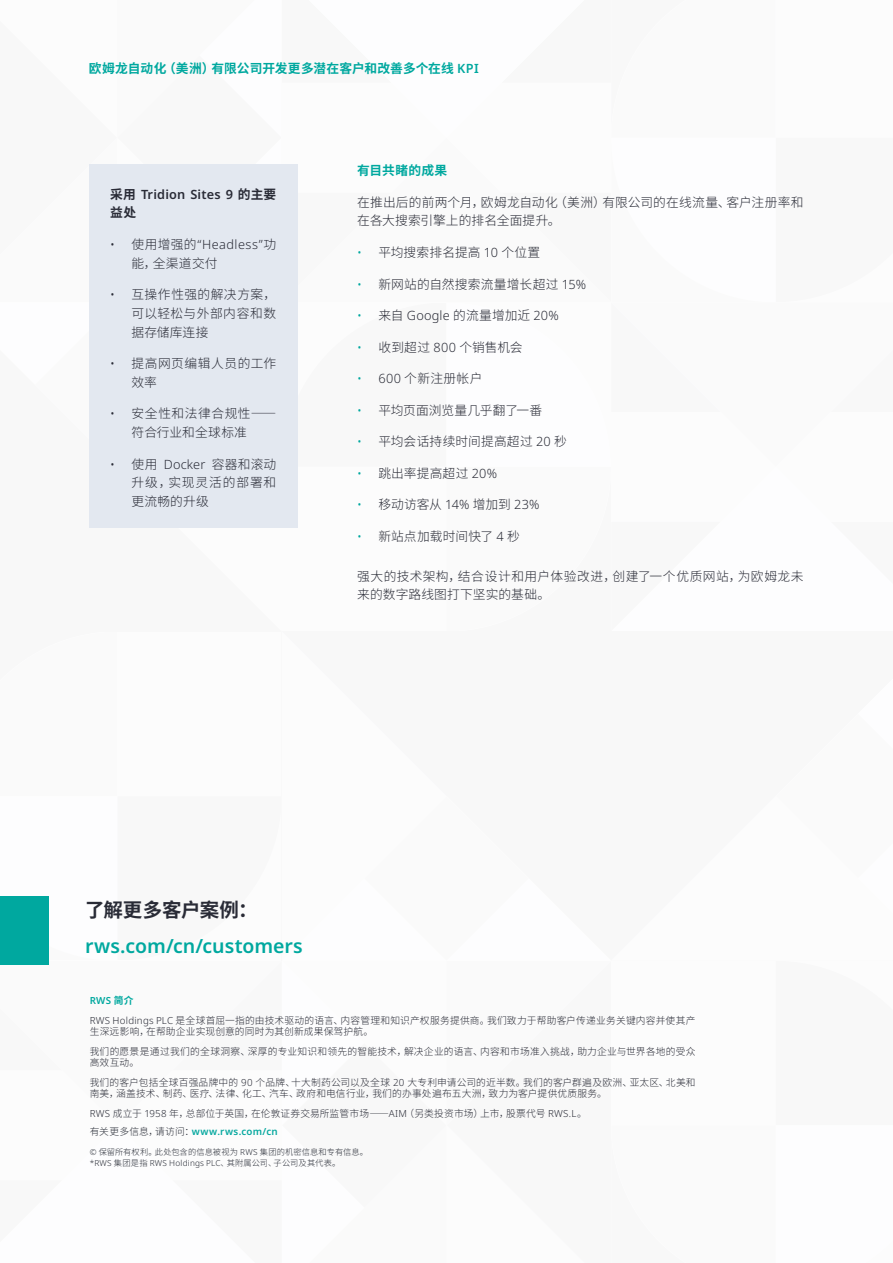
<style>
.page{position:relative;width:893px;height:1263px;background:#fff}
.page>*{position:absolute;margin:0;border:0;box-sizing:border-box;transform-origin:0 0}
.t1{font:600 19.5px "Noto Sans";letter-spacing:-.005em;color:#00a89f}
.t2{font:700 19.5px "Noto Sans CJ Ksc";letter-spacing:-.005em;color:#292b36}
.t3{font:300 12.75px/18.8px "Noto Sans CJ Ksc";letter-spacing:.015em;color:#292b36}
.t4{font:700 12.75px "Noto Sans CJ Ksc";letter-spacing:.005em;color:#00a89f}
.t5{font:300 12.75px "Noto Sans";letter-spacing:.02em;color:#292b36}
.t6{font:300 12.75px "Noto Sans CJ Ksc";letter-spacing:-.005em;color:#292b36}
.t7{font:600 12.75px "Noto Sans";letter-spacing:.015em;color:#292b36}
.t8{font:300 12.75px "Noto Sans";letter-spacing:.04em;color:#292b36}
.t9{font:300 12.75px/18.8px "Noto Sans CJ Ksc";letter-spacing:.06em;color:#292b36}
.t10{font:300 12.75px/18.8px "Noto Sans CJ Ksc";letter-spacing:.035em;color:#292b36}
.t11{font:700 12.75px "Noto Sans CJ Ksc";color:#292b36}
.t12{font:300 9.75px/11.2px "Noto Sans CJ Ksc";letter-spacing:.02em;color:#292b36}
.t13{font:600 9.75px "Noto Sans";letter-spacing:.03em;color:#06a89f}
.t14{font:600 9.75px "Noto Sans";color:#00a89f}
.t15{font:300 8.25px/11.2px "Noto Sans CJ Ksc";letter-spacing:.015em;color:#282c36}
.s1{font-family:"Noto Sans";font-weight:600}
.s2{font-family:"Noto Sans CJ Ksc";font-weight:700}
.s3{font-family:"Noto Sans CJ Ksc"}
.s4{font-family:"Noto Sans"}
.s5{font-family:"Noto Sans";color:#00a89f}
.s6{color:#00a89f}
.s7{font-family:"Noto Sans CJ Ksc";font-weight:300;color:#282c36}
</style>
<div class="page">
<div style="left:0;top:896px;width:49px;height:68px;background:#00a89f"></div>
<div style="left:89px;top:164px;width:209px;height:363px;background:#e3e8f0"></div>
<h2 class="t4" style="left:89px;top:61px;width:391px">欧姆龙自动化（美洲）有限公司开发更多潜在客户和改善多个在线 <span class="s1">KPI</span></h2>
<h2 class="t7" style="left:110px;top:185px;width:168px"><span class="s2">采用</span> Tridion Sites 9 <span class="s2">的主要</span></h2>
<h2 class="t11" style="left:110px;top:205px;width:27px">益处</h2>
<h2 class="t8" style="left:110px;top:235px;width:168px">• <span class="s3">使用增强的</span>“Headless”<span class="s3">功</span></h2>
<h2 class="t3" style="left:131px;top:254px;width:88px">能，全渠道交付</h2>
<h2 class="t3" style="left:131px;top:285px;width:146px;text-align:justify;text-indent:-21px"><span class="s4">•</span> 互操作性强的解决方案，可以轻松与外部内容和数据存储库连接</h2>
<h2 class="t10" style="left:131px;top:354px;width:146px;text-indent:-21px"><span class="s4">•</span> 提高网页编辑人员的工作效率</h2>
<h2 class="t3" style="left:131px;top:405px;width:146px;text-indent:-21px"><span class="s4">•</span> 安全性和法律合规性——符合行业和全球标准</h2>
<h2 class="t5" style="left:110px;top:455px;width:168px">• <span class="s3">使用</span> Docker <span class="s3">容器和滚动</span></h2>
<h2 class="t9" style="left:131px;top:474px;width:146px">升级，实现灵活的部署和更流畅的升级</h2>
<h2 class="t4" style="left:357px;top:163px;width:92px">有目共睹的成果</h2>
<h2 class="t3" style="left:357px;top:193px;width:448px">在推出后的前两个月，欧姆龙自动化（美洲）有限公司的在线流量、客户注册率和在各大搜索引擎上的排名全面提升。</h2>
<h2 class="t3" style="left:357px;top:243px;width:185px"><span class="s5">•</span> 平均搜索排名提高 <span class="s4">10</span> 个位置</h2>
<h2 class="t3" style="left:357px;top:275px;width:230px"><span class="s5">•</span> 新网站的自然搜索流量增长超过 <span class="s4">15%</span></h2>
<h2 class="t5" style="left:357px;top:306px;width:203px"><span class="s6">•</span> <span class="s3">来自</span> Google <span class="s3">的流量增加近</span> 20%</h2>
<h2 class="t3" style="left:357px;top:338px;width:167px"><span class="s5">•</span> 收到超过 <span class="s4">800</span> 个销售机会</h2>
<h2 class="t3" style="left:357px;top:369px;width:127px"><span class="s5">•</span> <span class="s4">600</span> 个新注册帐户</h2>
<h2 class="t6" style="left:357px;top:403px;width:186px"><span class="s5">•</span> 平均页面浏览量几乎翻了一番</h2>
<h2 class="t3" style="left:357px;top:432px;width:211px"><span class="s5">•</span> 平均会话持续时间提高超过 <span class="s4">20</span> 秒</h2>
<h2 class="t3" style="left:357px;top:464px;width:141px"><span class="s5">•</span> 跳出率提高超过 <span class="s4">20%</span></h2>
<h2 class="t6" style="left:357px;top:497px;width:184px"><span class="s5">•</span> 移动访客从 <span class="s4">14%</span> 增加到 <span class="s4">23%</span></h2>
<h2 class="t3" style="left:357px;top:527px;width:164px"><span class="s5">•</span> 新站点加载时间快了 <span class="s4">4</span> 秒</h2>
<h2 class="t3" style="left:357px;top:567px;width:448px">强大的技术架构，结合设计和用户体验改进，创建了一个优质网站，为欧姆龙未来的数字路线图打下坚实的基础。</h2>
<h1 class="t2" style="left:85px;top:898px;width:174px">了解更多客户案例：</h1>
<h1 class="t1" style="left:85px;top:932px;width:219px">rws.com/cn/customers</h1>
<p class="t14" style="left:90px;top:993px;width:45px">RWS <span class="s2">简介</span></p>
<p class="t12" style="left:90px;top:1015px;width:607px"><span class="s4">RWS Holdings PLC</span> 是全球首屈一指的由技术驱动的语言、内容管理和知识产权服务提供商。我们致力于帮助客户传递业务关键内容并使其产生深远影响，在帮助企业实现创意的同时为其创新成果保驾护航。</p>
<p class="t12" style="left:90px;top:1046px;width:607px">我们的愿景是通过我们的全球洞察、深厚的专业知识和领先的智能技术，解决企业的语言、内容和市场准入挑战，助力企业与世界各地的受众高效互动。</p>
<p class="t12" style="left:90px;top:1077px;width:607px">我们的客户包括全球百强品牌中的 <span class="s4">90</span> 个品牌、十大制药公司以及全球 <span class="s4">20</span> 大专利申请公司的近半数。我们的客户群遍及欧洲、亚太区、北美和南美，涵盖技术、制药、医疗、法律、化工、汽车、政府和电信行业，我们的办事处遍布五大洲，致力为客户提供优质服务。</p>
<p class="t12" style="left:90px;top:1108px;width:499px"><span class="s4">RWS</span> 成立于 <span class="s4">1958</span> 年，总部位于英国，在伦敦证券交易所监管市场——<span class="s4">AIM</span>（另类投资市场）上市，股票代号 <span class="s4">RWS.L</span>。</p>
<p class="t13" style="left:90px;top:1125px;width:190px"><span class="s7">有关更多信息，请访问：</span>www.rws.com/cn</p>
<p class="t15" style="left:90px;top:1147px;width:280px"><span class="s4">©</span> 保留所有权利。此处包含的信息被视为 <span class="s4">RWS</span> 集团的机密信息和专有信息。<span class="s4">*RWS</span> 集团是指 <span class="s4">RWS Holdings PLC</span>、其附属公司、子公司及其代表。</p>
</div>
